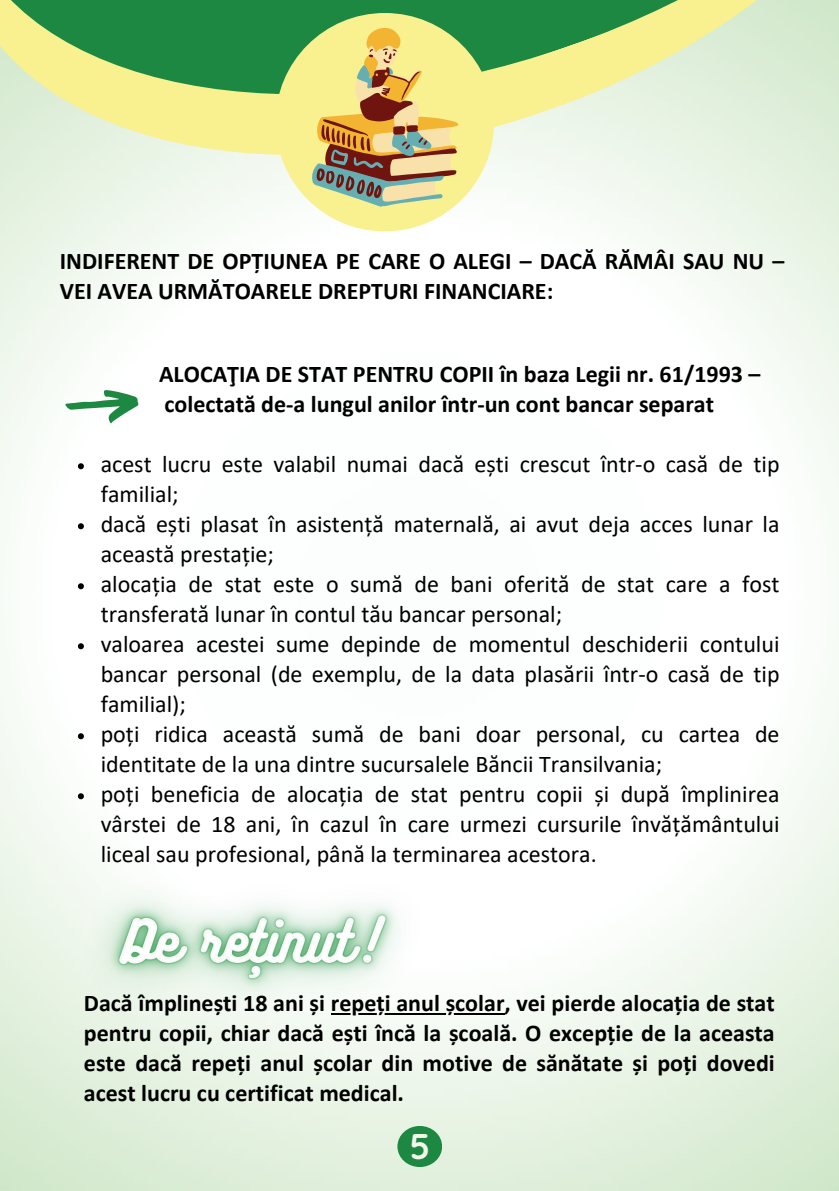
<style>
.page{position:relative;width:839px;height:1191px;background:#fff}
.page>*{position:absolute;margin:0;border:0;box-sizing:border-box;transform-origin:0 0}
.t1{font:700 36px "Quicksand";color:#f3f6e8}
.t2{font:24px/30px "Calibri";color:#000}
.t3{font:700 24px/30px "Calibri";color:#000}
</style>
<div class="page">
<img style="left:0;top:203px;width:838px;height:988px">
<svg style="left:0;top:143px;width:838px;height:60px;fill:#ecf5e9"></svg>
<svg style="left:0;top:0;width:838px;height:143px;background:#a7cd92"></svg>
<div style="left:275px;top:13px;width:219px;height:218px;background:#f9f090;border-radius:50%"></div>
<svg style="left:65px;top:390px;width:73px;height:34px"></svg>
<svg style="left:78px;top:463px;width:6px;height:6px"></svg>
<svg style="left:78px;top:523px;width:6px;height:6px"></svg>
<svg style="left:78px;top:583px;width:6px;height:6px"></svg>
<svg style="left:78px;top:643px;width:6px;height:6px"></svg>
<svg style="left:78px;top:733px;width:6px;height:6px"></svg>
<svg style="left:78px;top:793px;width:6px;height:6px"></svg>
<svg style="left:311px;top:28px;width:147px;height:178px"></svg>
<hr style="left:331px;top:1013px;width:173px;height:1px;background:#000">
<img style="left:30px;top:837px;width:427px;height:213px">
<div style="left:397px;top:1126px;width:45px;height:41px;background:#1d8841;border-radius:50%"></div>
<p class="t3" style="left:60px;top:246px;width:726px">INDIFERENT DE OPȚIUNEA PE CARE O ALEGI – DACĂ RĂMÂI SAU NU –<br>VEI AVEA URMĂTOARELE DREPTURI FINANCIARE:</p>
<p class="t3" style="left:159px;top:359px;width:603px">ALOCAŢIA DE STAT PENTRU COPII în baza Legii nr. 61/1993 – colectată de-a lungul anilor într-un cont bancar separat</p>
<p class="t2" style="left:101px;top:449px;width:680px">acest lucru este valabil numai dacă ești crescut într-o casă de tip familial;<br>dacă ești plasat în asistență maternală, ai avut deja acces lunar la această prestație;<br>alocația de stat este o sumă de bani oferită de stat care a fost transferată lunar în contul tău bancar personal;<br>valoarea acestei sume depinde de momentul deschiderii contului bancar personal (de exemplu, de la data plasării într-o casă de tip familial);<br>poți ridica această sumă de bani doar personal, cu cartea de identitate de la una dintre sucursalele Băncii Transilvania;<br>poți beneficia de alocația de stat pentru copii și după împlinirea vârstei de 18 ani, în cazul în care urmezi cursurile învățământului liceal sau profesional, până la terminarea acestora.</p>
<p class="t3" style="left:84px;top:988px;width:692px;text-align:justify">Dacă împlinești 18 ani și repeți anul școlar, vei pierde alocația de stat pentru copii, chiar dacă ești încă la școală. O excepție de la aceasta este dacă repeți anul școlar din motive de sănătate și poți dovedi acest lucru cu certificat medical.</p>
<h1 class="t1" style="left:409px;top:1118px;width:22px">5</h1>
</div>
